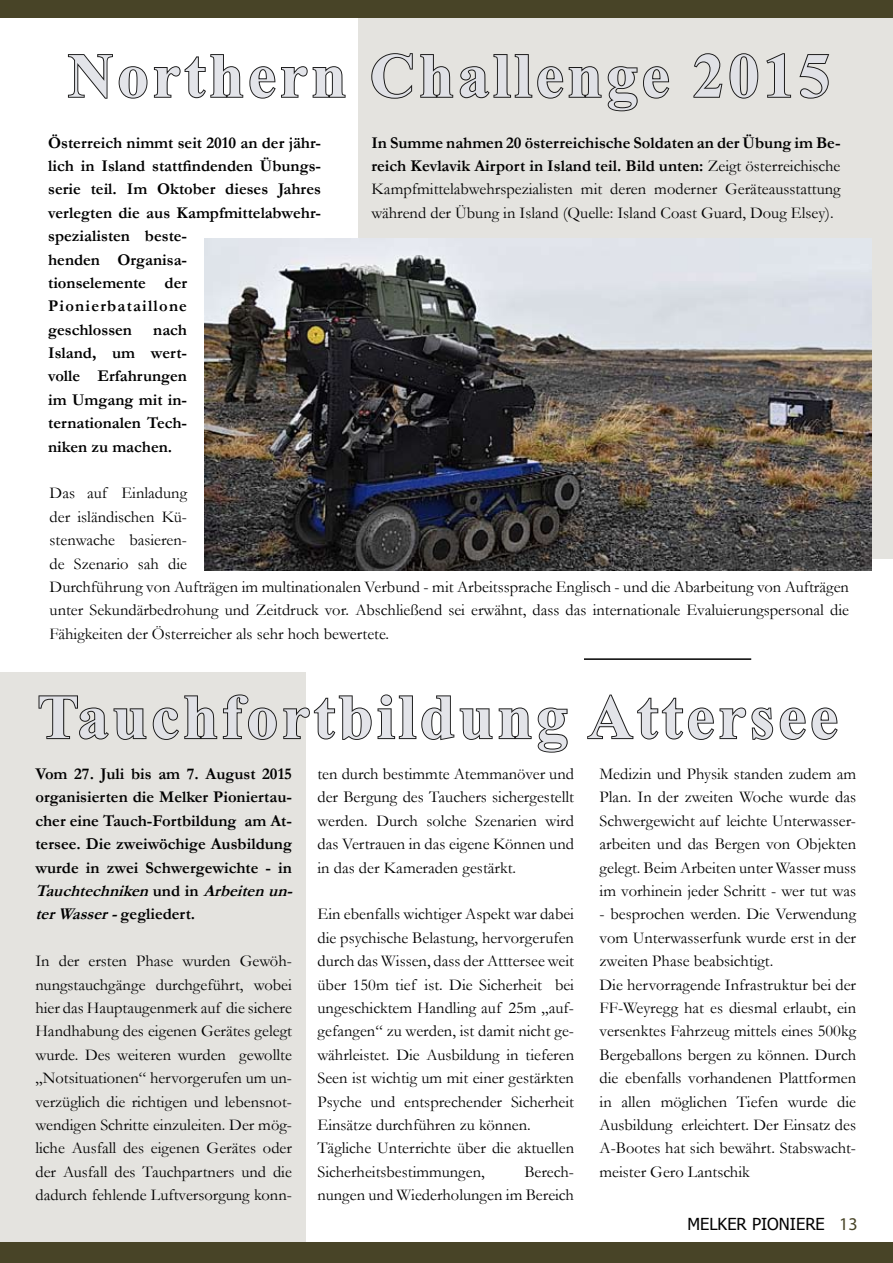
<style>
.page{position:relative;width:893px;height:1263px;background:#fff}
.page>*{position:absolute;margin:0;border:0;box-sizing:border-box;transform-origin:0 0}
.t1{font:700 63px "Times New Roman";letter-spacing:.06em;color:#e0e1e7}
.t2{font:16.5px/23.4px "Garamond";color:#000;text-align:justify}
.t3{font:700 16.5px/23.4px "Garamond";color:#000}
.t4{font:16.5px "Tahoma";color:#000}
.s1{font-weight:700}
.s2{font-style:italic}
.s3{font-family:"Myriad Pro";font-size:18px;color:#484427}
</style>
<div class="page">
<div style="left:0;top:672px;width:306px;height:570px;background:#e4e3df"></div>
<div style="left:0;top:1242px;width:893px;height:21px;background:#484427"></div>
<div style="left:0;top:0;width:893px;height:18px;background:#484427"></div>
<div style="left:359px;top:18px;width:534px;height:540px;background:#e4e3df"></div>
<svg style="left:67px;top:54px;width:279px;height:45px"></svg>
<svg style="left:371px;top:53px;width:299px;height:59px"></svg>
<svg style="left:693px;top:53px;width:66px;height:46px"></svg>
<svg style="left:766px;top:53px;width:26px;height:45px"></svg>
<svg style="left:799px;top:54px;width:31px;height:45px"></svg>
<img style="left:204px;top:238px;width:668px;height:333px">
<svg style="left:38px;top:694px;width:530px;height:59px"></svg>
<svg style="left:587px;top:694px;width:251px;height:46px"></svg>
<hr style="left:584px;top:658px;width:167px;height:2px;background:#000">
<h1 class="t1" style="left:68px;top:32px;width:764px">Northern Challenge 2015</h1>
<p class="t3" style="left:48px;top:131px;width:274px">Österreich nimmt seit 2010 an der jähr&shy;lich in Island stattfindenden Übungs&shy;serie teil. Im Oktober dieses Jahres verlegten die aus Kampfmittelabwehr&shy;spezialisten beste-<br>henden Organisa-<br>tionselemente der<br>Pionierbataillone<br>geschlossen</p>
<p class="t2" style="left:371px;top:130px;width:471px"><span class="s1">In Summe nahmen 20 österreichische Soldaten an der Übung im Be&shy;reich Kevlavik Airport in Island teil. Bild unten:</span> Zeigt österreichische Kampfmittelabwehrspezialisten mit deren moderner Geräteausstattung während der Übung in Island (Quelle: Island Coast Guard, Doug Elsey).</p>
<p class="t3" style="left:48px;top:318px;width:140px;text-align:justify;text-indent:105px">nach Island, um wert&shy;volle Erfahrungen im Umgang mit in&shy;ternationalen Tech&shy;niken zu machen.</p>
<p class="t2" style="left:50px;top:481px;width:801px;text-align:left">Das auf Einladung<br>der isländischen Kü-<br>stenwache basieren-<br>de Szenario sah die<br>Durchführung von Aufträgen im multinationalen Verbund - mit Arbeitssprache Englisch - und die Abarbeitung von Aufträgen unter Sekundärbedrohung und Zeitdruck vor. Abschließend sei erwähnt, dass das internationale Evaluierungspersonal die Fähigkeiten der Österreicher als sehr hoch bewertete.</p>
<h1 class="t1" style="left:37px;top:673px;width:802px">Tauchfortbildung Attersee</h1>
<p class="t3" style="left:35px;top:762px;width:264px">Vom 27. Juli bis am 7. August 2015 organisierten die Melker Pioniertau&shy;cher eine Tauch-Fortbildung am At&shy;tersee. Die zweiwöchige Ausbildung wurde in zwei Schwergewichte - in <span class="s2">Tauchtechniken</span>u n d i n <span class="s2">Arbeitenun&shy;terWasser-</span>gegliedert.</p>
<p class="t2" style="left:35px;top:949px;width:258px">In der ersten Phase wurden Gewöh&shy;nungstauchgänge durchgeführt, wobei hier das Hauptaugenmerk auf die sichere Handhabung des eigenen Gerätes gelegt wurde. Des weiteren wurden gewollte „Notsituationen“ hervorgerufen um un&shy;verzüglich die richtigen und lebensnot&shy;wendigen Schritte einzuleiten. Der mög&shy;liche Ausfall des eigenen Gerätes oder der Ausfall des Tauchpartners und die dadurch fehlende Luftversorgung konn-</p>
<p class="t2" style="left:317px;top:762px;width:258px">ten durch bestimmte Atemmanöver und der Bergung des Tauchers sichergestellt werden. Durch solche Szenarien wird das Vertrauen in das eigene Können und in das der Kameraden gestärkt.</p>
<p class="t2" style="left:317px;top:902px;width:258px;text-align:left">Ein ebenfalls wichtiger Aspekt war dabei die psychische Belastung, hervorgerufen durch das Wissen, dass der Atttersee weit über 150m tief ist. Die Sicherheit bei ungeschicktem Handling auf 25m „auf&shy;gefangen“ zu werden, ist damit nicht ge&shy;währleistet. Die Ausbildung in tieferen Seen ist wichtig um mit einer gestärkten Psyche und entsprechender Sicherheit Einsätze durchführen zu können.<br>Tägliche Unterrichte über die aktuellen Sicherheitsbestimmungen,</p>
<p class="t2" style="left:317px;top:1159px;width:258px;text-align:right">Berech-<br>nungen und Wiederholungen im Bereich</p>
<p class="t2" style="left:600px;top:762px;width:258px">Medizin und Physik standen zudem am Plan. In der zweiten Woche wurde das Schwergewicht auf leichte Unterwasser&shy;arbeiten und das Bergen von Objekten gelegt. Beim Arbeiten unter Wasser muss im vorhinein jeder Schritt - wer tut was</p>
<p class="t2" style="left:600px;top:902px;width:258px;text-align:left">- besprochen werden. Die Verwendung vom Unterwasserfunk wurde erst in der zweiten Phase beabsichtigt.<br>Die hervorragende Infrastruktur bei der FF-Weyregg hat es diesmal erlaubt, ein versenktes Fahrzeug mittels eines 500kg Bergeballons bergen zu können. Durch die ebenfalls vorhandenen Plattformen in allen möglichen Tiefen wurde die Ausbildung erleichtert. Der Einsatz des A-Bootes hat sich bewährt. Stabswacht&shy;meister Gero Lantschik</p>
<p class="t4" style="left:687px;top:1213px;width:172px">MELKER PIONIERE <span class="s3">13</span></p>
</div>
